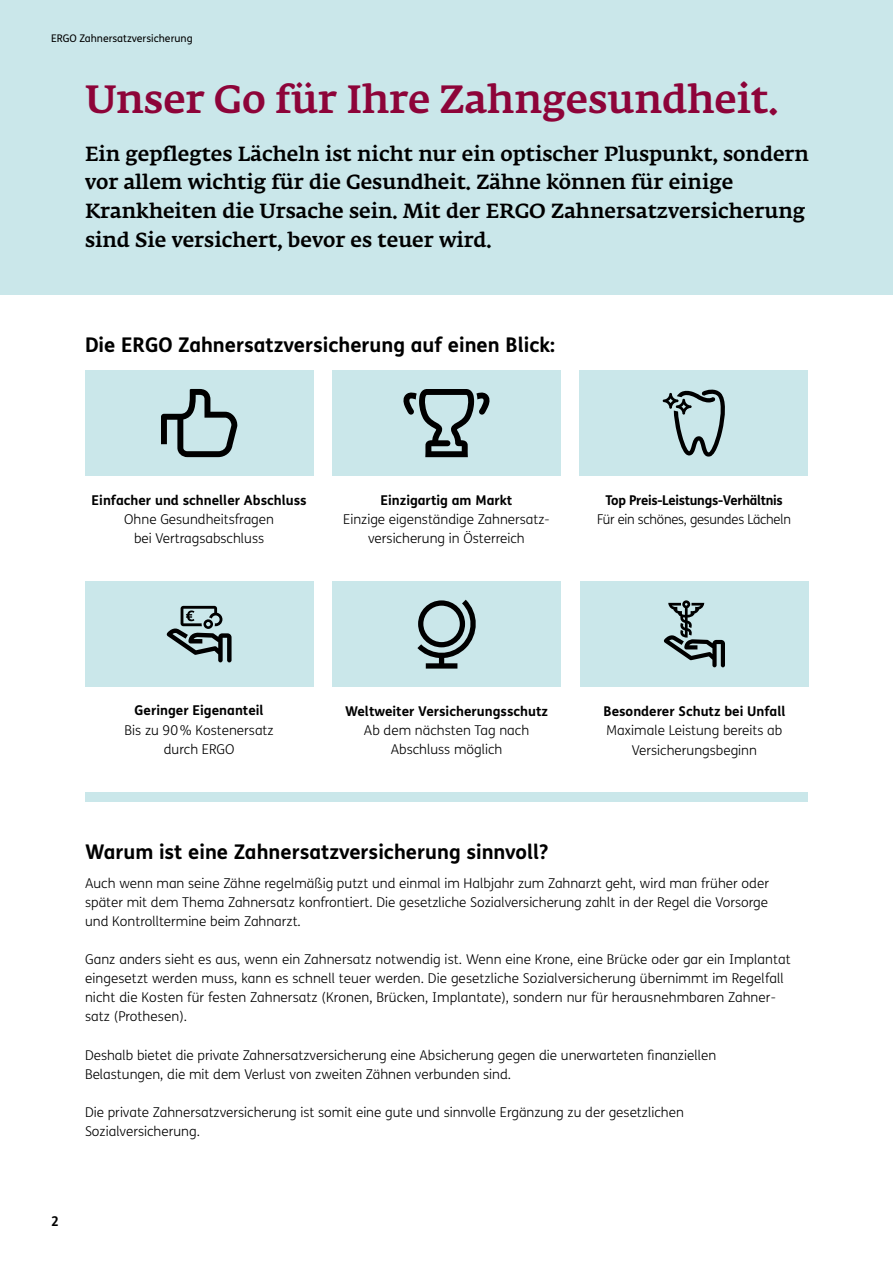
<style>
.page{position:relative;width:893px;height:1263px;background:#fff}
.page>*{position:absolute;margin:0;border:0;box-sizing:border-box;transform-origin:0 0}
.t1{font:500 39px "Fedra Serif A Pro";color:#8d0439}
.t2{font:500 20.25px/28.7px "Fedra Serif A Pro";color:#000}
.t3{font:700 20.25px "FS Me";color:#000}
.t4{font:300 13.5px/19.2px "FS Me";color:#000;text-align:center}
.t5{font:700 13.5px "FS Me";color:#000}
.t6{font:700 13.5px "FS Me";letter-spacing:-.02em;color:#000}
.t7{font:300 13.5px "FS Me";letter-spacing:-.02em;color:#000}
.t8{font:10.5px "FS Me";color:#000}
</style>
<div class="page">
<div style="left:0;top:0;width:893px;height:294px;background:#cae7ea"></div>
<div style="left:85px;top:792px;width:723px;height:9px;background:#cae7ea"></div>
<div style="left:85px;top:370px;width:228px;height:106px;background:#cae7ea"></div>
<svg style="left:161px;top:389px;width:77px;height:68px"></svg>
<div style="left:580px;top:370px;width:228px;height:106px;background:#cae7ea"></div>
<svg style="left:663px;top:389px;width:62px;height:68px"></svg>
<div style="left:85px;top:581px;width:228px;height:106px;background:#cae7ea"></div>
<svg style="left:167px;top:606px;width:65px;height:56px"></svg>
<div style="left:332px;top:581px;width:229px;height:106px;background:#cae7ea"></div>
<svg style="left:417px;top:600px;width:59px;height:69px"></svg>
<div style="left:580px;top:581px;width:228px;height:106px;background:#cae7ea"></div>
<svg style="left:664px;top:600px;width:61px;height:67px"></svg>
<div style="left:332px;top:370px;width:229px;height:106px;background:#cae7ea"></div>
<svg style="left:403px;top:389px;width:87px;height:68px"></svg>
<p class="t8" style="left:51px;top:31px;width:143px">ERGO Zahnersatzversicherung</p>
<h1 class="t1" style="left:85px;top:76px;width:695px">Unser Go für Ihre Zahngesundheit.</h1>
<p class="t2" style="left:85px;top:139px;width:725px">Ein gepflegtes Lächeln ist nicht nur ein optischer Pluspunkt, sondern vor allem wichtig für die Gesundheit. Zähne können für einige Krankheiten die Ursache sein. Mit der ERGO Zahnersatzversicherung sind Sie versichert, bevor es teuer wird.</p>
<h2 class="t3" style="left:85px;top:329px;width:471px">Die ERGO Zahnersatzversicherung auf einen Blick:</h2>
<p class="t5" style="left:92px;top:490px;width:216px">Einfacher und schneller Abschluss</p>
<p class="t4" style="left:124px;top:509px;width:151px">Ohne Gesundheitsfragen bei Vertragsabschluss</p>
<p class="t5" style="left:380px;top:490px;width:133px">Einzigartig am Markt</p>
<p class="t4" style="left:343px;top:509px;width:208px">Einzige eigenständige Zahnersatz&shy;versicherung in Österreich</p>
<p class="t6" style="left:605px;top:490px;width:179px">Top Preis-Leistungs-Verhältnis</p>
<p class="t7" style="left:597px;top:510px;width:195px">Für ein schönes, gesundes Lächeln</p>
<p class="t5" style="left:135px;top:700px;width:131px">Geringer Eigenanteil</p>
<p class="t4" style="left:125px;top:720px;width:151px">Bis zu 90% Kostenersatz durch ERGO</p>
<p class="t5" style="left:345px;top:701px;width:204px">Weltweiter Versicherungsschutz</p>
<p class="t4" style="left:364px;top:720px;width:167px">Ab dem nächsten Tag nach<br>Abschluss möglich</p>
<p class="t5" style="left:603px;top:701px;width:183px">Besonderer Schutz bei Unfall</p>
<p class="t4" style="left:606px;top:721px;width:177px">Maximale Leistung bereits ab<br>Versicherungsbeginn</p>
<h2 class="t3" style="left:85px;top:836px;width:465px">Warum ist eine Zahnersatzversicherung sinnvoll?</h2>
<p class="t4" style="left:85px;top:873px;width:685px;text-align:justify">Auch wenn man seine Zähne regelmäßig putzt und einmal im Halbjahr zum Zahnarzt geht, wird man früher oder später mit dem Thema Zahnersatz konfrontiert. Die gesetzliche Sozialversicherung zahlt in der Regel die Vorsorge und Kontrolltermine beim Zahnarzt.</p>
<p class="t4" style="left:85px;top:949px;width:707px;text-align:left">Ganz anders sieht es aus, wenn ein Zahnersatz notwendig ist. Wenn eine Krone, eine Brücke oder gar ein Implantat eingesetzt werden muss, kann es schnell teuer werden. Die gesetzliche Sozialversicherung übernimmt im Regelfall nicht die Kosten für festen Zahnersatz (Kronen, Brücken, Implantate), sondern nur für herausnehmbaren Zahner&shy;satz (Prothesen).</p>
<p class="t4" style="left:85px;top:1045px;width:633px;text-align:left">Deshalb bietet die private Zahnersatzversicherung eine Absicherung gegen die unerwarteten finanziellen<br>Belastungen, die mit dem Verlust von zweiten Zähnen verbunden sind.</p>
<p class="t4" style="left:85px;top:1102px;width:600px;text-align:left">Die private Zahnersatzversicherung ist somit eine gute und sinnvolle Ergänzung zu der gesetzlichen<br>Sozialversicherung.</p>
<p class="t5" style="left:51px;top:1211px;width:9px">2</p>
</div>
